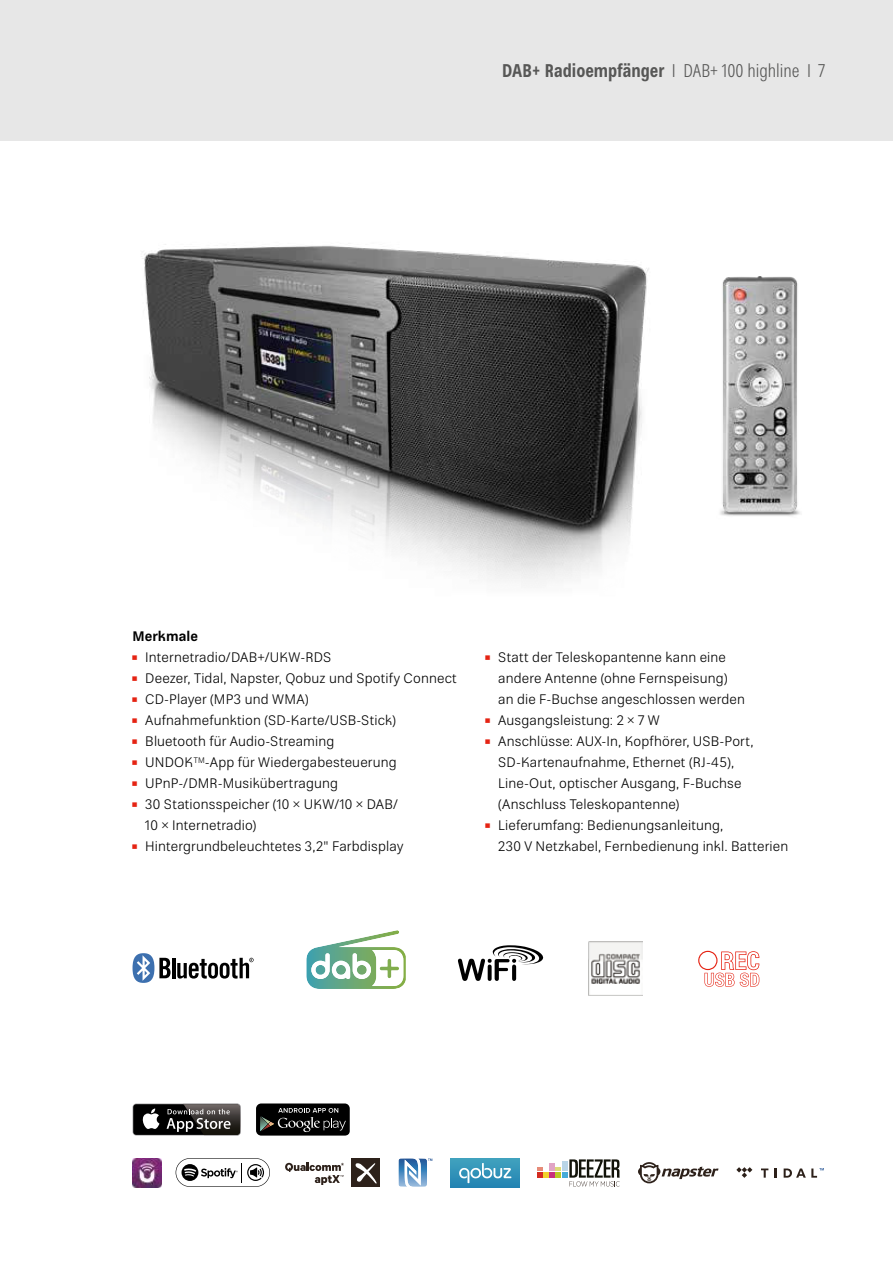
<style>
.page{position:relative;width:893px;height:1263px;background:#fff}
.page>*{position:absolute;margin:0;border:0;box-sizing:border-box;transform-origin:0 0}
.t1{font:700 condensed 18px "Kathrein 77";color:#575756}
.t2{font:300 13.5px/21px "Kathrein 45";letter-spacing:.01em;color:#000}
.t3{font:700 13.5px "Kathrein 75";color:#000}
.s1{font-family:"Kathrein 47";font-weight:300}
.s2{font-size:18px;color:#e52313}
</style>
<div class="page">
<div style="left:0;top:0;width:893px;height:140px;background:#e7e7e7"></div>
<div style="left:133px;top:1104px;width:107px;height:31px;background:#000;border-radius:3px"></div>
<svg style="left:142px;top:1108px;width:17px;height:21px"></svg>
<img style="left:183px;top:1103px;width:58px;height:32px">
<img style="left:184px;top:1104px;width:56px;height:31px">
<svg style="left:167px;top:1109px;width:64px;height:23px"></svg>
<div style="left:256px;top:1103px;width:94px;height:32px;background:#000;border-radius:5px"></div>
<svg style="left:260px;top:1108px;width:86px;height:24px"></svg>
<div style="left:451px;top:1159px;width:69px;height:28px;background:linear-gradient(to bottom,#40a1be,#2485b3)"></div>
<svg style="left:459px;top:1162px;width:53px;height:21px"></svg>
<svg style="left:638px;top:1162px;width:80px;height:21px"></svg>
<svg style="left:538px;top:1159px;width:82px;height:27px"></svg>
<svg style="left:398px;top:1158px;width:34px;height:29px"></svg>
<div style="left:352px;top:1158px;width:28px;height:29px;background:#2d211a"></div>
<svg style="left:355px;top:1163px;width:22px;height:21px"></svg>
<svg style="left:285px;top:1162px;width:59px;height:23px"></svg>
<svg style="left:176px;top:1158px;width:94px;height:29px"></svg>
<img style="left:133px;top:1158px;width:28px;height:29px">
<svg style="left:761px;top:1168px;width:7px;height:10px"></svg>
<svg style="left:775px;top:1168px;width:2px;height:10px"></svg>
<svg style="left:736px;top:1167px;width:16px;height:11px"></svg>
<svg style="left:784px;top:1168px;width:40px;height:10px"></svg>
<hr style="left:172px;top:958px;width:3px;height:20px;background:#000">
<svg style="left:177px;top:958px;width:77px;height:20px"></svg>
<svg style="left:133px;top:953px;width:38px;height:30px"></svg>
<svg style="left:306px;top:930px;width:100px;height:59px"></svg>
<svg style="left:458px;top:945px;width:85px;height:36px"></svg>
<svg style="left:698px;top:951px;width:61px;height:36px"></svg>
<img style="left:588px;top:942px;width:54px;height:54px">
<img style="left:142px;top:244px;width:507px;height:340px">
<img style="left:720px;top:276px;width:80px;height:240px">
<h1 class="t1" style="left:502px;top:63px;width:324px">DAB+ Radioempfänger <span class="s1">I DAB+ 100 highline I 7</span></h1>
<p class="t3" style="left:133px;top:631px;width:67px">Merkmale</p>
<p class="t2" style="left:133px;top:648px;width:200px"><span class="s2">▪</span>Internetradio/DAB+/UKW-RDS</p>
<p class="t2" style="left:133px;top:669px;width:326px"><span class="s2">▪</span>Deezer, Tidal, Napster, Qobuz und Spotify Connect</p>
<p class="t2" style="left:133px;top:690px;width:178px"><span class="s2">▪</span>CD-Player (MP3 und WMA)</p>
<p class="t2" style="left:133px;top:711px;width:265px"><span class="s2">▪</span>Aufnahmefunktion (SD-Karte/USB-Stick)</p>
<p class="t2" style="left:133px;top:732px;width:203px"><span class="s2">▪</span>Bluetooth für Audio-Streaming</p>
<p class="t2" style="left:133px;top:753px;width:266px"><span class="s2">▪</span> UNDOK<sup>TM</sup>-App für Wiedergabesteuerung</p>
<p class="t2" style="left:133px;top:774px;width:207px"><span class="s2">▪</span> UPnP-/DMR-Musikübertragung</p>
<p class="t2" style="left:145px;top:795px;width:254px;text-indent:-13px"><span class="s2">▪</span> 30 Stationsspeicher (10 × UKW/10 × DAB/<br>10 × Internetradio)</p>
<p class="t2" style="left:133px;top:837px;width:272px"><span class="s2">▪</span> Hintergrundbeleuchtetes 3,2″ Farbdisplay</p>
<p class="t2" style="left:498px;top:648px;width:248px;text-indent:-13px"><span class="s2">▪</span> Statt der Teleskopantenne kann eine andere Antenne (ohne Fernspeisung) an die F-Buchse angeschlossen werden</p>
<p class="t2" style="left:485px;top:711px;width:176px"><span class="s2">▪</span>Ausgangsleistung: 2 × 7 W</p>
<p class="t2" style="left:498px;top:732px;width:257px;text-indent:-13px"><span class="s2">▪</span> Anschlüsse: AUX-In, Kopfhörer, USB-Port, SD-Kartenaufnahme, Ethernet (RJ-45), Line-Out, optischer Ausgang, F-Buchse (Anschluss Teleskopantenne)</p>
<p class="t2" style="left:498px;top:816px;width:292px;text-indent:-13px"><span class="s2">▪</span> Lieferumfang: Bedienungsanleitung,<br>230 V Netzkabel, Fernbedienung inkl. Batterien</p>
</div>
